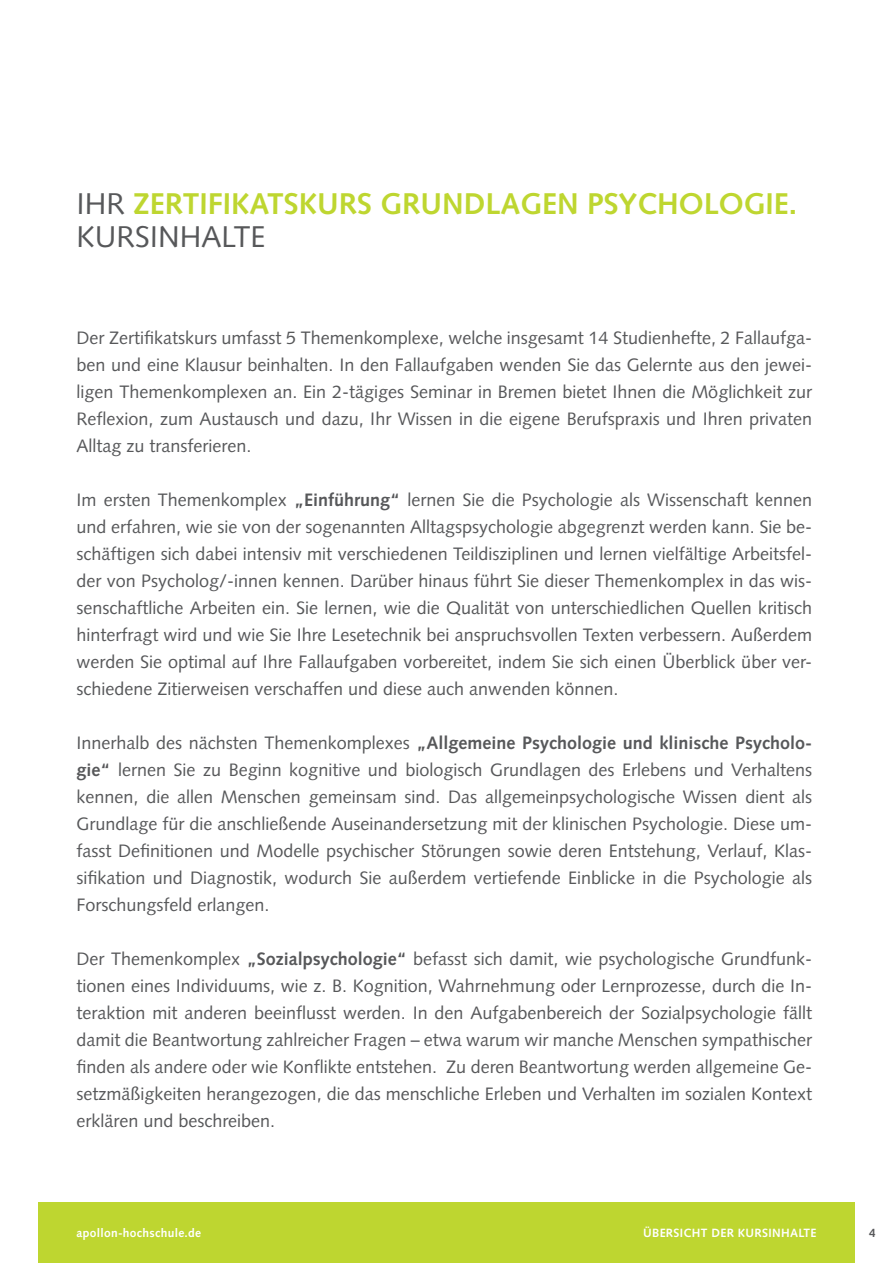
<style>
.page{position:relative;width:893px;height:1263px;background:#fff}
.page>*{position:absolute;margin:0;border:0;box-sizing:border-box;transform-origin:0 0}
.t1{font:700 30px/33px "Syntax LT Std";color:#bed630}
.t2{font:18px/27px "Syntax LT Std";color:#57585a;text-align:justify}
.t3{font:700 12px "Syntax LT Std";letter-spacing:.025em;color:#fff}
.t4{font:700 12px "Syntax LT Std";color:#57585a}
.s1{font-weight:400;color:#57585a}
.s2{font-weight:700}
</style>
<div class="page">
<div style="left:38px;top:1202px;width:817px;height:61px;background:#bed630"></div>
<h1 class="t1" style="left:77px;top:187px;width:722px"><span class="s1">Ih r</span> Zertifikatskurs Grundlagen Psychologie.<br><span class="s1">KURSINHALTE</span></h1>
<p class="t2" style="left:77px;top:324px;width:737px">Der Zertifikatskurs umfasst 5 Themenkomplexe, welche insgesamt 14 Studienhefte, 2 Fallaufga&shy;ben und eine Klausur beinhalten. In den Fallaufgaben wenden Sie das Gelernte aus den jewei&shy;ligen Themenkomplexen an. Ein 2-tägiges Seminar in Bremen bietet Ihnen die Möglichkeit zur Reflexion, zum Austausch und dazu, Ihr Wissen in die eigene Berufspraxis und Ihren privaten Alltag zu transferieren.</p>
<p class="t2" style="left:77px;top:486px;width:737px">Im ersten Themenkomplex <span class="s2">„Einführung“</span> lernen Sie die Psychologie als Wissenschaft kennen und erfahren, wie sie von der sogenannten Alltagspsychologie abgegrenzt werden kann. Sie be&shy;schäftigen sich dabei intensiv mit verschiedenen Teildisziplinen und lernen vielfältige Arbeitsfel&shy;der von Psycholog/-innen kennen. Darüber hinaus führt Sie dieser Themenkomplex in das wis&shy;senschaftliche Arbeiten ein. Sie lernen, wie die Qualität von unterschiedlichen Quellen kritisch hinterfragt wird und wie Sie Ihre Lesetechnik bei anspruchsvollen Texten verbessern. Außerdem werden Sie optimal auf Ihre Fallaufgaben vorbereitet, indem Sie sich einen Überblick über ver&shy;schiedene Zitierweisen verschaffen und diese auch anwenden können.</p>
<p class="t2" style="left:77px;top:729px;width:737px">Innerhalb des nächsten Themenkomplexes <span class="s2">„Allgemeine Psychologie und klinische Psycholo&shy;gie“</span> lernen Sie zu Beginn kognitive und biologisch Grundlagen des Erlebens und Verhaltens kennen, die allen Menschen gemeinsam sind. Das allgemeinpsychologische Wissen dient als Grundlage für die anschließende Auseinandersetzung mit der klinischen Psychologie. Diese um&shy;fasst Definitionen und Modelle psychischer Störungen sowie deren Entstehung, Verlauf, Klas&shy;sifikation und Diagnostik, wodurch Sie außerdem vertiefende Einblicke in die Psychologie als Forschungsfeld erlangen.</p>
<p class="t2" style="left:77px;top:945px;width:737px">Der Themenkomplex <span class="s2">„Sozialpsychologie“</span> befasst sich damit, wie psychologische Grundfunk&shy;tionen eines Individuums, wie z. B. Kognition, Wahrnehmung oder Lernprozesse, durch die In&shy;teraktion mit anderen beeinflusst werden. In den Aufgabenbereich der Sozialpsychologie fällt damit die Beantwortung zahlreicher Fragen – etwa warum wir manche Menschen sympathischer finden als andere oder wie Konflikte entstehen. Zu deren Beantwortung werden allgemeine Ge&shy;setzmäßigkeiten herangezogen, die das menschliche Erleben und Verhalten im sozialen Kontext erklären und beschreiben.</p>
<p class="t3" style="left:77px;top:1226px;width:126px">apollon-hochschule.de</p>
<p class="t3" style="left:643px;top:1226px;width:103px">Übersicht der KURSINHALTE</p>
<p class="t4" style="left:869px;top:1226px;width:8px">4</p>
</div>
